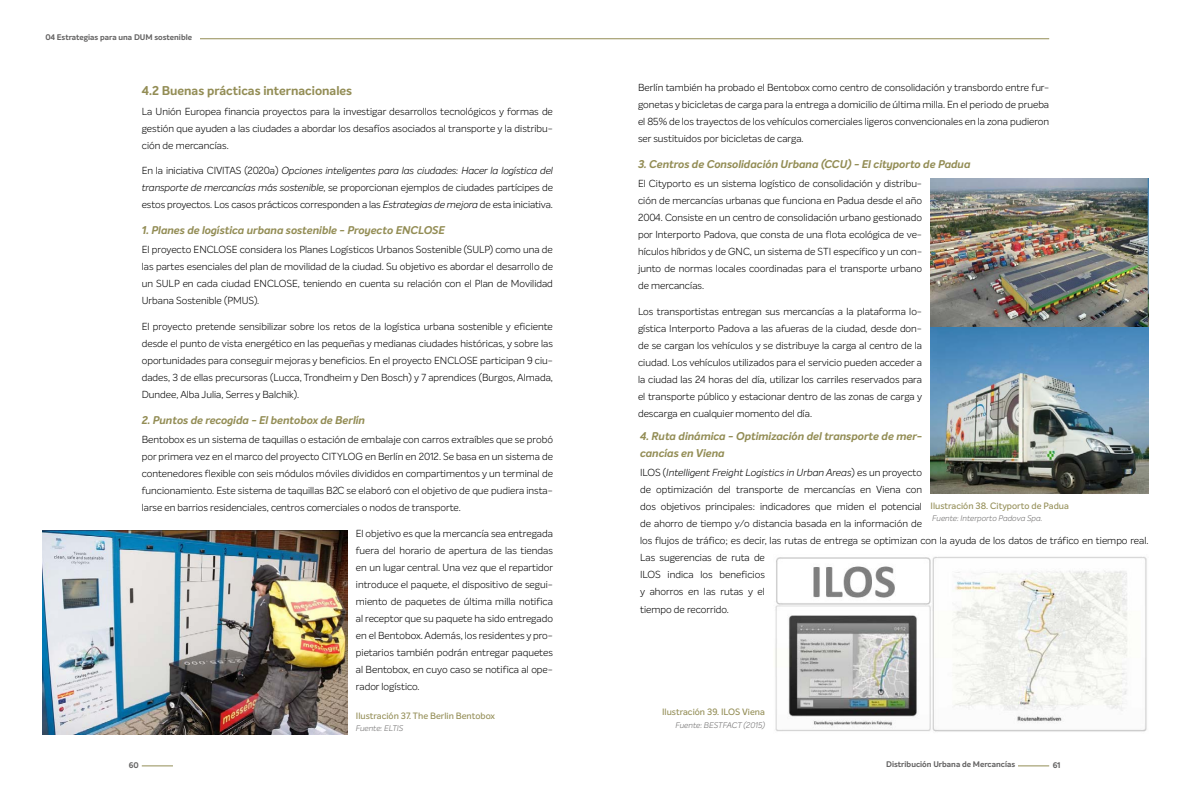
<style>
.page{position:relative;width:1191px;height:794px;background:#fff}
.page>*{position:absolute;margin:0;border:0;box-sizing:border-box;transform-origin:0 0}
.t1{font:700 12.5px "Intelo";color:#938d55}
.t2{font:italic 700 11px/17px "Intelo";color:#938d55}
.t3{font:300 10px/17px "Intelo";color:#000;text-align:justify}
.t4{font:500 9px "Intelo";color:#938d55}
.t5{font:700 8px "Intelo";color:#646363}
.t6{font:italic 300 8px "Intelo";color:#706f6f}
.s1{font-style:italic}
</style>
<div class="page">
<hr style="left:142px;top:38px;width:907px;height:1px;background:#938d55">
<hr style="left:142px;top:765px;width:31px;height:1px;background:#938d55">
<hr style="left:1018px;top:765px;width:31px;height:1px;background:#938d55">
<div style="left:43px;top:31px;width:157px;height:15px;background:#fff"></div>
<img style="left:43px;top:531px;width:304px;height:203px">
<img style="left:930px;top:179px;width:218px;height:315px">
<img style="left:775px;top:556px;width:372px;height:176px">
<p class="t5" style="left:45px;top:32px;width:148px">04 Estrategias para una DUM sostenible</p>
<p class="t1" style="left:142px;top:82px;width:212px">4.2 Buenas prácticas internacionales</p>
<p class="t3" style="left:142px;top:102px;width:413px">La Unión Europea financia proyectos para la investigar desarrollos tecnológicos y formas de gestión que ayuden a las ciudades a abordar los desafíos asociados al transporte y la distribu&shy;ción de mercancías.</p>
<p class="t3" style="left:142px;top:162px;width:413px">En la iniciativa CIVITAS (2020a) <span class="s1">Opciones inteligentes para las ciudades: Hacer la logística del transporte de mercancías más sostenible</span>, se proporcionan ejemplos de ciudades partícipes de estos proyectos. Los casos prácticos corresponden a las <span class="s1">Estrategias de mejora</span> de esta iniciativa.</p>
<p class="t2" style="left:142px;top:221px;width:305px">1. Planes de logística urbana sostenible - Proyecto ENCLOSE</p>
<p class="t3" style="left:142px;top:241px;width:413px">El proyecto ENCLOSE considera los Planes Logísticos Urbanos Sostenible (SULP) como una de las partes esenciales del plan de movilidad de la ciudad. Su objetivo es abordar el desarrollo de un SULP en cada ciudad ENCLOSE, teniendo en cuenta su relación con el Plan de Movilidad Urbana Sostenible (PMUS).</p>
<p class="t3" style="left:142px;top:318px;width:413px">El proyecto pretende sensibilizar sobre los retos de la logística urbana sostenible y eficiente desde el punto de vista energético en las pequeñas y medianas ciudades históricas, y sobre las oportunidades para conseguir mejoras y beneficios. En el proyecto ENCLOSE participan 9 ciu&shy;dades, 3 de ellas precursoras (Lucca, Trondheim y Den Bosch) y 7 aprendices (Burgos, Almada, Dundee, Alba Julia, Serres y Balchik).</p>
<p class="t2" style="left:142px;top:411px;width:225px">2. Puntos de recogida - El bentobox de Berlín</p>
<p class="t3" style="left:142px;top:431px;width:413px">Bentobox es un sistema de taquillas o estación de embalaje con carros extraíbles que se probó por primera vez en el marco del proyecto CITYLOG en Berlín en 2012. Se basa en un sistema de contenedores flexible con seis módulos móviles divididos en compartimentos y un terminal de funcionamiento. Este sistema de taquillas B2C se elaboró con el objetivo de que pudiera insta&shy;larse en barrios residenciales, centros comerciales o nodos de transporte.</p>
<p class="t3" style="left:356px;top:525px;width:199px">El objetivo es que la mercancía sea entregada fuera del horario de apertura de las tiendas en un lugar central. Una vez que el repartidor introduce el paquete, el dispositivo de segui&shy;miento de paquetes de última milla notifica al receptor que su paquete ha sido entregado en el Bentobox. Además, los residentes y pro&shy;pietarios también podrán entregar paquetes al Bentobox, en cuyo caso se notifica al ope&shy;rador logístico.</p>
<p class="t4" style="left:356px;top:710px;width:141px">Ilustración 37. The Berlin Bentobox</p>
<p class="t6" style="left:356px;top:723px;width:49px">Fuente: ELTIS</p>
<p class="t3" style="left:638px;top:79px;width:413px">Berlín también ha probado el Bentobox como centro de consolidación y transbordo entre fur&shy;gonetas y bicicletas de carga para la entrega a domicilio de última milla. En el periodo de prueba el 85% de los trayectos de los vehículos comerciales ligeros convencionales en la zona pudieron ser sustituidos por bicicletas de carga.</p>
<p class="t2" style="left:638px;top:155px;width:334px">3. Centros de Consolidación Urbana (CCU) - El cityporto de Padua</p>
<p class="t3" style="left:638px;top:175px;width:285px">El Cityporto es un sistema logístico de consolidación y distribu&shy;ción de mercancías urbanas que funciona en Padua desde el año 2004. Consiste en un centro de consolidación urbano gestionado por Interporto Padova, que consta de una flota ecológica de ve&shy;hículos híbridos y de GNC, un sistema de STI específico y un con&shy;junto de normas locales coordinadas para el transporte urbano de mercancías.</p>
<p class="t3" style="left:638px;top:303px;width:286px">Los transportistas entregan sus mercancías a la plataforma lo&shy;gística Interporto Padova a las afueras de la ciudad, desde don&shy;de se cargan los vehículos y se distribuye la carga al centro de la ciudad. Los vehículos utilizados para el servicio pueden acceder a la ciudad las 24 horas del día, utilizar los carriles reservados para el transporte público y estacionar dentro de las zonas de carga y descarga en cualquier momento del día.</p>
<p class="t2" style="left:640px;top:427px;width:283px">4. Ruta dinámica - Optimización del transporte de mer&shy;cancías en Viena</p>
<p class="t3" style="left:640px;top:464px;width:510px;text-align:left">ILOS (<span class="s1">Intelligent Freight Logistics in Urban Areas</span>) es un proyecto<br>de optimización del transporte de mercancías en Viena con<br>dos objetivos principales: indicadores que miden el potencial<br>de ahorro de tiempo y/o distancia basada en la información de<br>los flujos de tráfico; es decir, las rutas de entrega se optimizan con la ayuda de los datos de tráfico en tiempo real.<br>Las sugerencias de ruta de<br>ILOS indica los beneficios<br>y ahorros en las rutas y el<br>tiempo de recorrido.</p>
<p class="t4" style="left:930px;top:500px;width:140px">Ilustración 38. Cityporto de Padua</p>
<p class="t6" style="left:932px;top:513px;width:111px">Fuente: Interporto Padova Spa.</p>
<p class="t4" style="left:662px;top:706px;width:104px">Ilustración 39. ILOS Viena</p>
<p class="t6" style="left:675px;top:720px;width:91px">Fuente: BESTFACT (2015)</p>
<p class="t5" style="left:129px;top:760px;width:12px">60</p>
<p class="t5" style="left:886px;top:759px;width:130px">Distribución Urbana de Mercancías</p>
<p class="t5" style="left:1052px;top:760px;width:9px">61</p>
</div>
